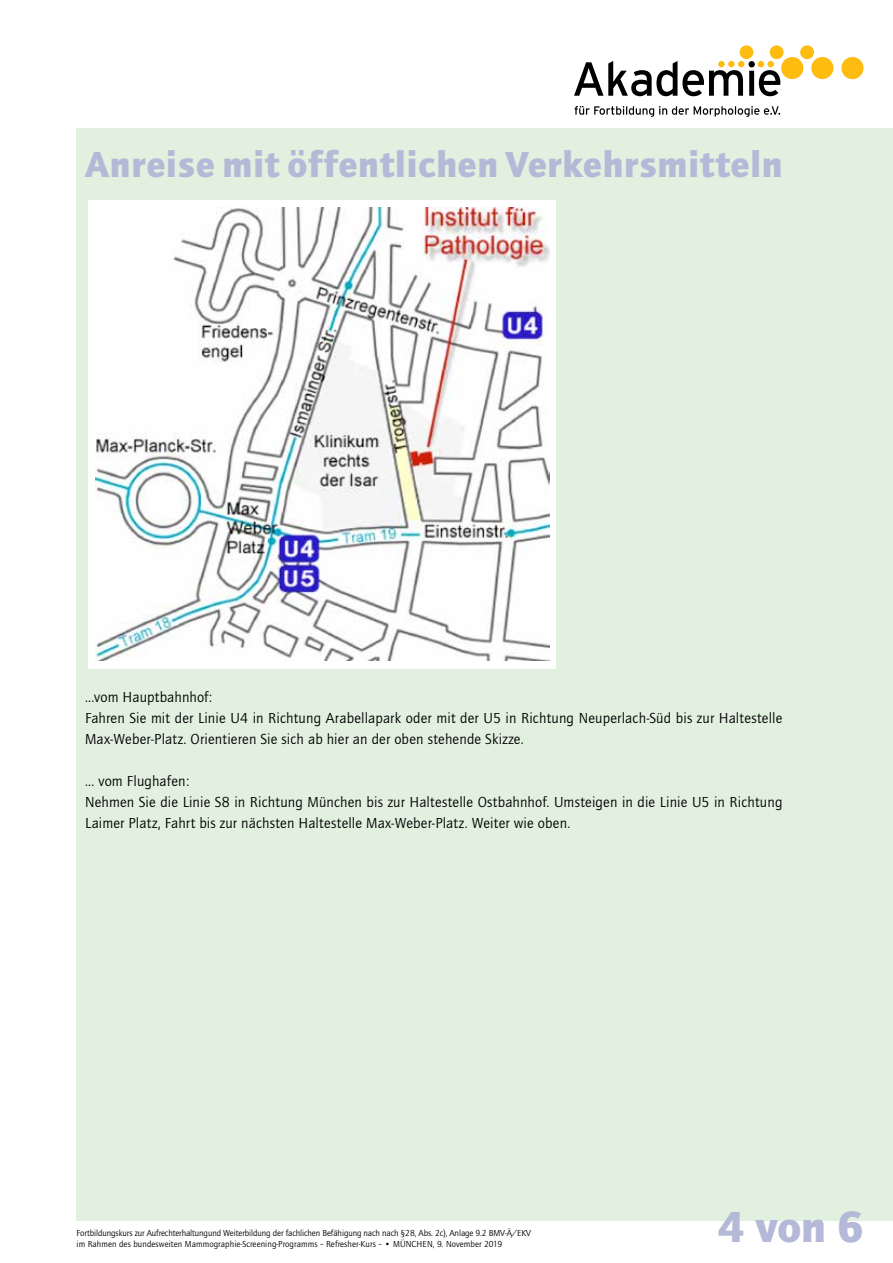
<style>
.page{position:relative;width:893px;height:1263px;background:#fff}
.page>*{position:absolute;margin:0;border:0;box-sizing:border-box;transform-origin:0 0}
.t1{font:900 45px "Quay Itc T";color:#b4b9d7}
.t2{font:900 37.5px "Quay Itc T";letter-spacing:.025em;color:#b4b9d7}
.t3{font:15px/21px "Quay Itc T";letter-spacing:.01em;color:#000}
.t4{font:9px/11.2px "Quay Itc T";letter-spacing:-.01em;color:#000}
</style>
<div class="page">
<div style="left:77px;top:128px;width:816px;height:1092px;background:#e1f0df"></div>
<div style="left:88px;top:200px;width:467px;height:468px;background:#fff"></div>
<img style="left:95px;top:207px;width:455px;height:453px">
<svg style="left:575px;top:106px;width:205px;height:11px"></svg>
<svg style="left:574px;top:61px;width:206px;height:35px"></svg>
<div style="left:767px;top:61px;width:7px;height:6px;background:#febc11;border-radius:50%"></div>
<div style="left:740px;top:46px;width:13px;height:13px;background:#febc11;border-radius:50%"></div>
<div style="left:740px;top:46px;width:13px;height:13px;border:1px solid #febc11;border-radius:50%"></div>
<div style="left:770px;top:46px;width:13px;height:13px;background:#febc11;border-radius:50%"></div>
<div style="left:770px;top:46px;width:13px;height:13px;border:1px solid #febc11;border-radius:50%"></div>
<div style="left:801px;top:46px;width:12px;height:13px;background:#febc11;border-radius:50%"></div>
<div style="left:801px;top:46px;width:12px;height:13px;border:1px solid #febc11;border-radius:50%"></div>
<div style="left:781px;top:57px;width:22px;height:22px;background:#febc11;border-radius:50%"></div>
<div style="left:811px;top:57px;width:22px;height:22px;background:#febc11;border-radius:50%"></div>
<div style="left:841px;top:57px;width:22px;height:22px;background:#febc11;border-radius:50%"></div>
<div style="left:718px;top:61px;width:7px;height:6px;background:#febc11;border-radius:50%"></div>
<h2 class="t2" style="left:85px;top:143px;width:699px">Anreise mit öffentlichen Verkehrsmitteln</h2>
<p class="t3" style="left:85px;top:686px;width:699px">...vom Hauptbahnhof:<br>Fahren Sie mit der Linie U4 in Richtung Arabellapark oder mit der U5 in Richtung Neuperlach-Süd bis zur Haltestelle<br>Max-Weber-Platz. Orientieren Sie sich ab hier an der oben stehende Skizze.</p>
<p class="t3" style="left:85px;top:770px;width:699px">... vom Flughafen:<br>Nehmen Sie die Linie S8 in Richtung München bis zur Haltestelle Ostbahnhof. Umsteigen in die Linie U5 in Richtung<br>Laimer Platz, Fahrt bis zur nächsten Haltestelle Max-Weber-Platz. Weiter wie oben.</p>
<p class="t4" style="left:77px;top:1227px;width:456px">Fortbildungskurs zur Aufrechterhaltungund Weiterbildung der fachlichen Befähigung nach nach §28, Abs. 2c), Anlage 9.2 BMV-Ä/EKV im Rahmen des bundesweiten Mammographie-Screening-Programms – Refresher-Kurs – • MÜNCHEN, 9. November 2019</p>
<h1 class="t1" style="left:718px;top:1200px;width:147px">4 von 6</h1>
</div>
